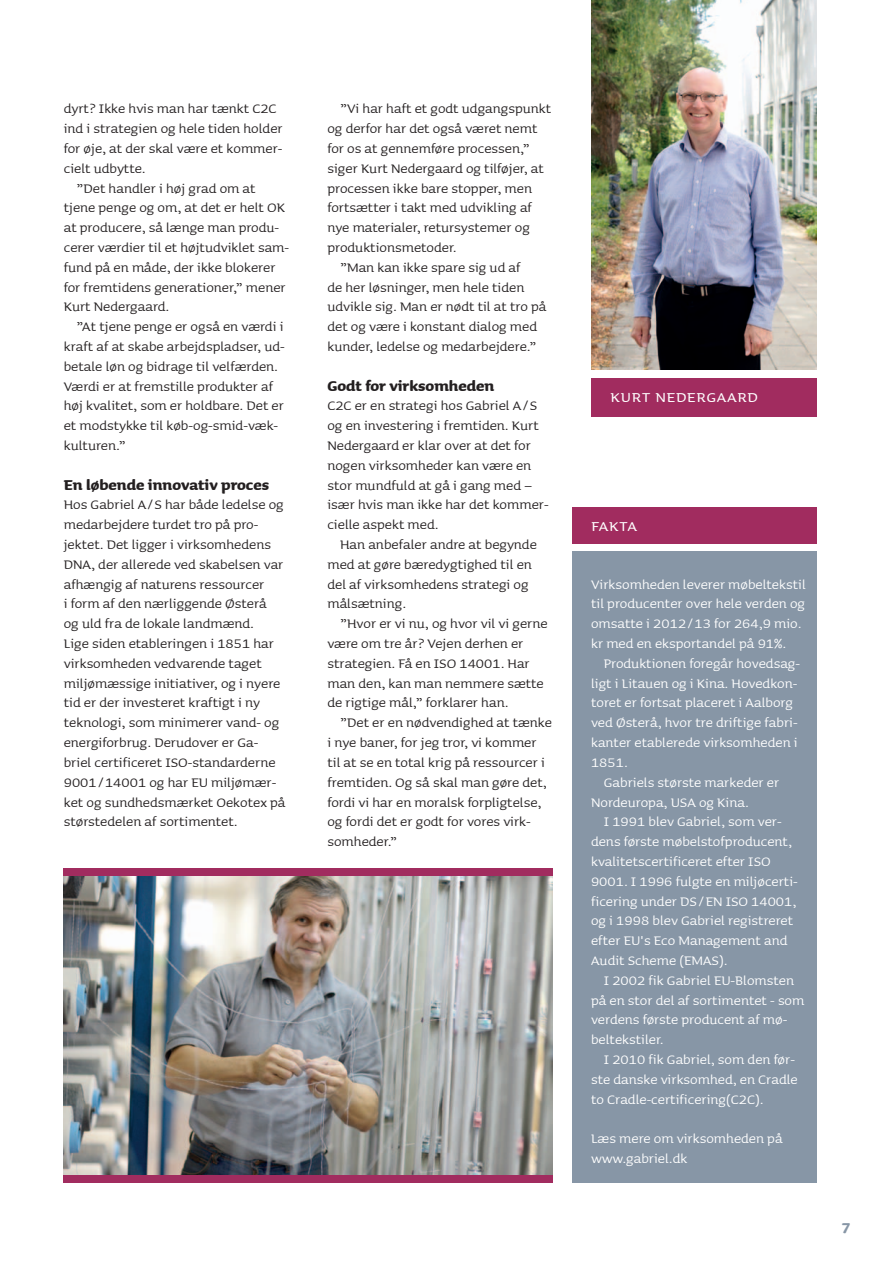
<style>
.page{position:relative;width:893px;height:1263px;background:#fff}
.page>*{position:absolute;margin:0;border:0;box-sizing:border-box;transform-origin:0 0}
.t1{font:21px "Jyske Sauna Sm Cp";color:#fff}
.t2{font:700 18px "Jyske Sauna";color:#231f20}
.t3{font:700 18px "Jyske Sauna";color:#8796a6}
.t4{font:16.5px/19.8px "Jyske Sauna";color:#231f20}
.t5{font:16.5px/19.8px "Jyske Sauna";color:#fff}
</style>
<div class="page">
<div style="left:64px;top:868px;width:489px;height:315px;background:#a12c5f"></div>
<img style="left:64px;top:876px;width:489px;height:298px">
<img style="left:591px;top:0;width:225px;height:370px">
<div style="left:591px;top:378px;width:225px;height:39px;background:#a12c5f"></div>
<div style="left:572px;top:552px;width:244px;height:631px;background:#8796a6"></div>
<div style="left:572px;top:507px;width:244px;height:36px;background:#a12c5f"></div>
<p class="t4" style="left:64px;top:98px;width:214px">dyrt? Ikke hvis man har tænkt C2C</p>
<p class="t4" style="left:64px;top:118px;width:220px">ind i strategien og hele tiden holder</p>
<p class="t4" style="left:64px;top:138px;width:220px">for øje, at der skal være et kommer-</p>
<p class="t4" style="left:64px;top:158px;width:83px">cielt udbytte.</p>
<p class="t4" style="left:77px;top:177px;width:181px">”Det handler i høj grad om at</p>
<p class="t4" style="left:64px;top:197px;width:223px">tjene penge og om, at det er helt OK</p>
<p class="t4" style="left:64px;top:217px;width:217px">at producere, så længe man produ-</p>
<p class="t4" style="left:64px;top:237px;width:227px">cerer værdier til et højtudviklet sam-</p>
<p class="t4" style="left:64px;top:257px;width:213px">fund på en måde, der ikke blokerer</p>
<p class="t4" style="left:64px;top:276px;width:223px">for fremtidens generationer,” mener</p>
<p class="t4" style="left:64px;top:296px;width:107px">Kurt Nedergaard.</p>
<p class="t4" style="left:77px;top:316px;width:208px">”At tjene penge er også en værdi i</p>
<p class="t4" style="left:64px;top:336px;width:222px">kraft af at skabe arbejdspladser, ud-</p>
<p class="t4" style="left:64px;top:356px;width:216px">betale løn og bidrage til velfærden.</p>
<p class="t4" style="left:64px;top:375px;width:211px">Værdi er at fremstille produkter af</p>
<p class="t4" style="left:64px;top:395px;width:222px">høj kvalitet, som er holdbare. Det er</p>
<p class="t4" style="left:64px;top:415px;width:216px">et modstykke til køb-og-smid-væk-</p>
<p class="t4" style="left:64px;top:435px;width:63px">kulturen.”</p>
<p class="t2" style="left:64px;top:473px;width:207px">En løbende innovativ proces</p>
<p class="t4" style="left:64px;top:494px;width:223px">Hos Gabriel A/S har både ledelse og medarbejdere turdet tro på pro&shy;jektet. Det ligger i virksomhedens DNA, der allerede ved skabelsen var afhængig af naturens ressourcer<br>i form af den nærliggende Østerå og uld fra de lokale landmænd.<br>Lige siden etableringen i 1851 har virksomheden vedvarende taget miljømæssige initiativer, og i nyere tid er der investeret kraftigt i ny teknologi, som minimerer vand- og energiforbrug. Derudover er Ga&shy;briel certificeret ISO-standarderne 9001/14001 og har EU miljømær&shy;ket og sundhedsmærket Oekotex på størstedelen af sortimentet.</p>
<p class="t4" style="left:340px;top:98px;width:212px">”Vi har haft et godt udgangspunkt</p>
<p class="t4" style="left:327px;top:118px;width:212px">og derfor har det også været nemt</p>
<p class="t4" style="left:327px;top:138px;width:204px">for os at gennemføre processen,”</p>
<p class="t4" style="left:327px;top:158px;width:218px">siger Kurt Nedergaard og tilføjer, at</p>
<p class="t4" style="left:327px;top:177px;width:206px">processen ikke bare stopper, men</p>
<p class="t4" style="left:327px;top:197px;width:206px">fortsætter i takt med udvikling af</p>
<p class="t4" style="left:327px;top:217px;width:204px">nye materialer, retursystemer og</p>
<p class="t4" style="left:327px;top:237px;width:131px">produktionsmetoder.</p>
<p class="t4" style="left:340px;top:257px;width:182px">”Man kan ikke spare sig ud af</p>
<p class="t4" style="left:327px;top:276px;width:198px">de her løsninger, men hele tiden</p>
<p class="t4" style="left:327px;top:296px;width:220px">udvikle sig. Man er nødt til at tro på</p>
<p class="t4" style="left:327px;top:316px;width:211px">det og være i konstant dialog med</p>
<p class="t4" style="left:327px;top:336px;width:210px">kunder, ledelse og medarbejdere.”</p>
<p class="t2" style="left:327px;top:374px;width:168px">Godt for virksomheden</p>
<p class="t4" style="left:327px;top:395px;width:223px">C2C er en strategi hos Gabriel A/S og en investering i fremtiden. Kurt<br>Nedergaard er klar over at det for nogen virksomheder kan være en stor mundfuld at gå i gang med – især hvis man ikke har det kommer&shy;cielle aspekt med.</p>
<p class="t4" style="left:327px;top:534px;width:211px;text-indent:13px">Han anbefaler andre at begynde med at gøre bæredygtighed til en del af virksomhedens strategi og målsætning.</p>
<p class="t4" style="left:327px;top:613px;width:222px;text-indent:13px">”Hvor er vi nu, og hvor vil vi gerne være om tre år? Vejen derhen er strategien. Få en ISO 14001. Har man den, kan man nemmere sætte de rigtige mål,” forklarer han.</p>
<p class="t4" style="left:327px;top:712px;width:226px;text-indent:13px">”Det er en nødvendighed at tænke i nye baner, for jeg tror, vi kommer til at se en total krig på ressourcer i fremtiden. Og så skal man gøre det, fordi vi har en moralsk forpligtelse, og fordi det er godt for vores virk&shy;somheder.”</p>
<p class="t1" style="left:610px;top:383px;width:150px">Kurt Nedergaard</p>
<p class="t1" style="left:591px;top:511px;width:48px">Fakta</p>
<p class="t5" style="left:591px;top:573px;width:216px">Virksomheden leverer møbeltekstil til producenter over hele verden og omsatte i 2012/13 for 264,9 mio. kr med en eksportandel på 91%.</p>
<p class="t5" style="left:591px;top:653px;width:211px;text-indent:13px">Produktionen foregår hovedsag&shy;ligt i Litauen og i Kina. Hovedkon&shy;toret er fortsat placeret i Aalborg ved Østerå, hvor tre driftige fabri&shy;kanter etablerede virksomheden i<br>1851.</p>
<p class="t5" style="left:591px;top:771px;width:190px;text-indent:13px">Gabriels største markeder er<br>Nordeuropa, USA og Kina.</p>
<p class="t5" style="left:591px;top:811px;width:208px;text-indent:13px">I 1991 blev Gabriel, som ver&shy;dens første møbelstofproducent, kvalitetscertificeret efter ISO<br>9001. I 1996 fulgte en miljøcerti&shy;ficering under DS/EN ISO 14001, og i 1998 blev Gabriel registreret efter EU's Eco Management and<br>Audit Scheme (EMAS).</p>
<p class="t5" style="left:591px;top:969px;width:215px;text-indent:13px">I 2002 fik Gabriel EU-Blomsten på en stor del af sortimentet - som verdens første producent af mø&shy;beltekstiler.</p>
<p class="t5" style="left:591px;top:1049px;width:208px;text-indent:13px">I 2010 fik Gabriel, som den før&shy;ste danske virksomhed, en Cradle to Cradle-certificering(C2C).</p>
<p class="t5" style="left:591px;top:1128px;width:193px">Læs mere om virksomheden på www.gabriel.dk</p>
<p class="t3" style="left:841px;top:1217px;width:10px">7</p>
</div>
